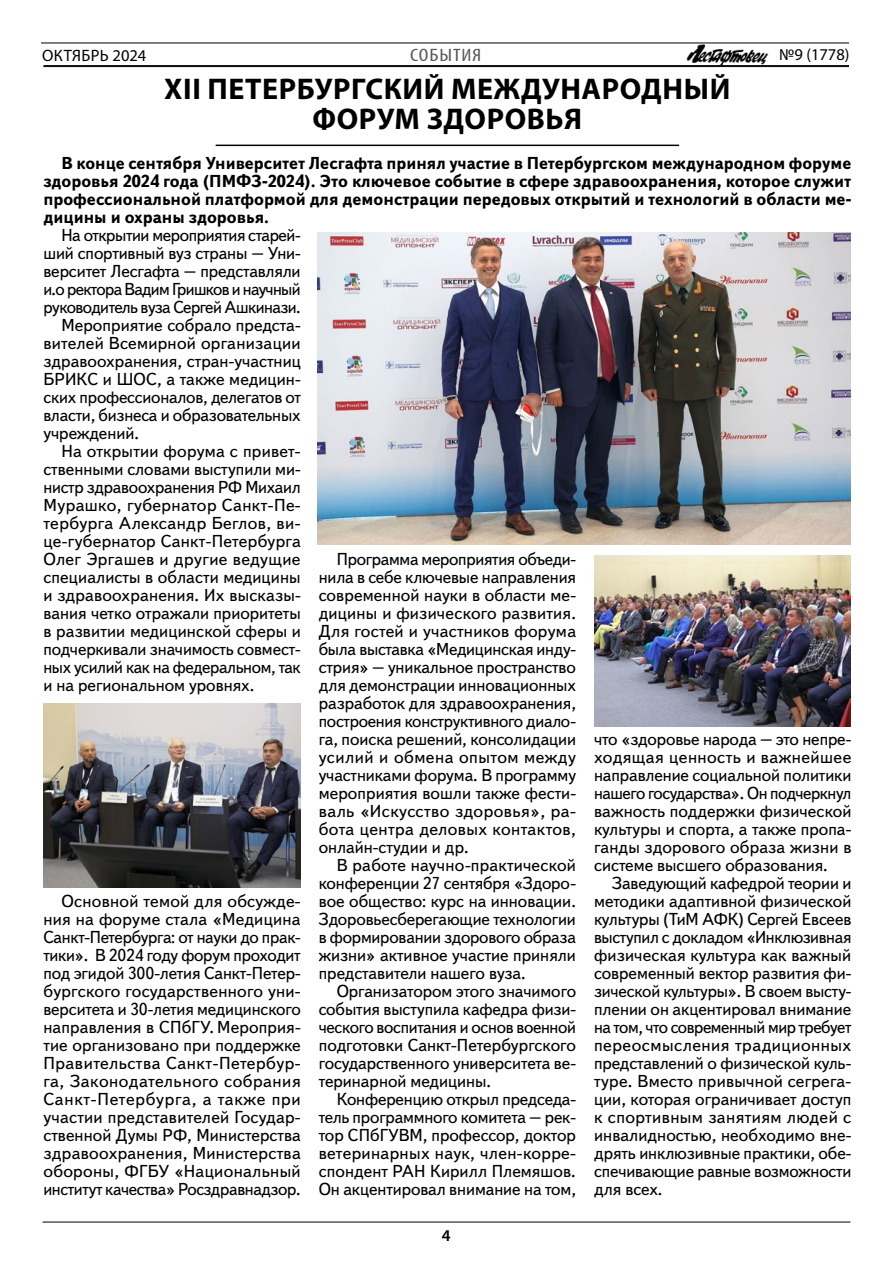
<style>
.page{position:relative;width:893px;height:1263px;background:#fff}
.page>*{position:absolute;margin:0;border:0;box-sizing:border-box;transform-origin:0 0}
.t1{font:700 30px/30px "Myriad Pro";letter-spacing:.02em;color:#000;text-align:center}
.t2{font:condensed 18px "Myriad Pro";letter-spacing:.045em;color:#58595b;scale:1.2 1}
.t3{font:17.25px/18px "Text";color:#000;text-align:justify}
.t4{font:700 17.25px/18px "Text";color:#000;text-align:justify}
.t5{font:17.25px "Text";letter-spacing:-.02em;color:#000}
.t6{font:17.25px "Text";letter-spacing:.025em;color:#000}
.t7{font:17.25px "Text";letter-spacing:-.03em;color:#000}
.t8{font:17.25px "Text";letter-spacing:-.035em;color:#000}
.t9{font:17.25px "Text";letter-spacing:.02em;color:#000}
.t10{font:16.5px "Myriad Pro";letter-spacing:.01em;color:#000}
.t11{font:600 16.5px "Myriad Pro";color:#000}
</style>
<div class="page">
<img style="left:687px;top:44px;width:81px;height:21px">
<hr style="left:43px;top:65px;width:806px;height:1px;background:#000">
<hr style="left:43px;top:66px;width:806px;height:1px;background:#000">
<hr style="left:41px;top:43px;width:808px;height:1px;background:#000">
<hr style="left:43px;top:1222px;width:807px;height:1px;background:#000">
<hr style="left:216px;top:145px;width:463px;height:1px;background:#000">
<img style="left:318px;top:233px;width:532px;height:311px">
<img style="left:43px;top:704px;width:258px;height:183px">
<img style="left:594px;top:556px;width:256px;height:170px">
<p class="t2" style="left:410px;top:44px;width:61px">СОБЫТИЯ</p>
<p class="t10" style="left:42px;top:45px;width:106px">ОКТЯБРЬ 2024</p>
<p class="t10" style="left:779px;top:44px;width:72px">№9 (1778)</p>
<h1 class="t1" style="left:164px;top:73px;width:568px">XII ПЕТЕРБУРГСКИЙ МЕЖДУНАРОДНЫЙ<br>ФОРУМ ЗДОРОВЬЯ</h1>
<p class="t4" style="left:43px;top:155px;width:809px;text-indent:18px">В конце сентября Университет Лесгафта принял участие в Петербургском международном форуме здоровья 2024 года (ПМФЗ-2024). Это ключевое событие в сфере здравоохранения, которое служит профессиональной платформой для демонстрации передовых открытий и технологий в области ме&shy;дицины и охраны здоровья.</p>
<p class="t5" style="left:61px;top:225px;width:241px">На открытии мероприятия старей-</p>
<p class="t3" style="left:43px;top:245px;width:259px">ший спортивный вуз страны – Уни-</p>
<p class="t3" style="left:43px;top:263px;width:259px">верситет Лесгафта – представляли</p>
<p class="t8" style="left:43px;top:279px;width:259px">и.о ректора Вадим Гришков и научный</p>
<p class="t7" style="left:43px;top:297px;width:259px">руководитель вуза Сергей Ашкинази.</p>
<p class="t3" style="left:61px;top:317px;width:241px">Мероприятие собрало предста-</p>
<p class="t3" style="left:43px;top:335px;width:259px">вителей Всемирной организации</p>
<p class="t3" style="left:43px;top:353px;width:259px">здравоохранения, стран-участниц</p>
<p class="t3" style="left:43px;top:371px;width:259px">БРИКС и ШОС, а также медицин-</p>
<p class="t3" style="left:43px;top:389px;width:259px">ских профессионалов, делегатов от</p>
<p class="t3" style="left:43px;top:407px;width:259px">власти, бизнеса и образовательных</p>
<p class="t3" style="left:43px;top:425px;width:97px">учреждений.</p>
<p class="t3" style="left:61px;top:443px;width:241px">На открытии форума с привет-</p>
<p class="t3" style="left:43px;top:461px;width:259px">ственными словами выступили ми-</p>
<p class="t3" style="left:43px;top:479px;width:259px">нистр здравоохранения РФ Михаил</p>
<p class="t6" style="left:43px;top:495px;width:259px">Мурашко, губернатор Санкт-Пе-</p>
<p class="t6" style="left:43px;top:513px;width:259px">тербурга Александр Беглов, ви-</p>
<p class="t3" style="left:43px;top:533px;width:259px">це-губернатор Санкт-Петербурга</p>
<p class="t9" style="left:43px;top:549px;width:259px">Олег Эргашев и другие ведущие</p>
<p class="t3" style="left:43px;top:569px;width:259px">специалисты в области медицины</p>
<p class="t3" style="left:43px;top:587px;width:259px">и здравоохранения. Их высказы-</p>
<p class="t3" style="left:43px;top:605px;width:259px">вания четко отражали приоритеты</p>
<p class="t3" style="left:43px;top:623px;width:259px">в развитии медицинской сферы и</p>
<p class="t3" style="left:43px;top:641px;width:259px">подчеркивали значимость совмест-</p>
<p class="t5" style="left:43px;top:657px;width:259px">ных усилий как на федеральном, так</p>
<p class="t3" style="left:43px;top:677px;width:213px">и на региональном уровнях.</p>
<p class="t3" style="left:319px;top:551px;width:259px;text-indent:18px">Программа мероприятия объеди&shy;нила в себе ключевые направления современной науки в области ме&shy;дицины и физического развития.<br>Для гостей и участников форума была выставка «Медицинская инду&shy;стрия» – уникальное пространство для демонстрации инновационных разработок для здравоохранения, построения конструктивного диало&shy;га, поиска решений, консолидации усилий и обмена опытом между участниками форума. В программу мероприятия вошли также фести&shy;валь «Искусство здоровья», ра&shy;бота центра деловых контактов, онлайн-студии и др.</p>
<p class="t3" style="left:319px;top:857px;width:259px;text-indent:18px">В работе научно-практической конференции 27 сентября «Здоро&shy;вое общество: курс на инновации.<br>Здоровьесберегающие технологии в формировании здорового образа жизни» активное участие приняли представители нашего вуза.</p>
<p class="t3" style="left:319px;top:983px;width:259px;text-indent:18px">Организатором этого значимого события выступила кафедра физи&shy;ческого воспитания и основ военной подготовки Санкт-Петербургского государственного университета ве&shy;теринарной медицины.</p>
<p class="t3" style="left:319px;top:1091px;width:259px;text-indent:18px">Конференцию открыл председа&shy;тель программного комитета – рек&shy;тор СПбГУВМ, профессор, доктор ветеринарных наук, член-корре&shy;спондент РАН Кирилл Племяшов.<br>Он акцентировал внимание на том,</p>
<p class="t3" style="left:594px;top:731px;width:259px">что «здоровье народа – это непре&shy;ходящая ценность и важнейшее направление социальной политики нашего государства». Он подчеркнул важность поддержки физической культуры и спорта, а также пропа&shy;ганды здорового образа жизни в системе высшего образования.</p>
<p class="t3" style="left:594px;top:875px;width:259px;text-indent:18px">Заведующий кафедрой теории и методики адаптивной физической культуры (ТиМ АФК) Сергей Евсеев выступил с докладом «Инклюзивная физическая культура как важный современный вектор развития фи&shy;зической культуры». В своем высту&shy;плении он акцентировал внимание на том, что современный мир требует переосмысления традиционных представлений о физической куль&shy;туре. Вместо привычной сегрега&shy;ции, которая ограничивает доступ к спортивным занятиям людей с инвалидностью, необходимо вне&shy;дрять инклюзивные практики, обе&shy;спечивающие равные возможности для всех.</p>
<p class="t3" style="left:43px;top:893px;width:259px;text-indent:18px">Основной темой для обсужде&shy;ния на форуме стала «Медицина Санкт-Петербурга: от науки до прак&shy;тики». В 2024 году форум проходит под эгидой 300-летия Санкт-Петер&shy;бургского государственного уни&shy;верситета и 30-летия медицинского направления в СПбГУ. Мероприя&shy;тие организовано при поддержке Правительства Санкт-Петербур&shy;га, Законодательного собрания Санкт-Петербурга, а также при участии представителей Государ&shy;ственной Думы РФ, Министерства здравоохранения, Министерства обороны, ФГБУ «Национальный институт качества» Росздравнадзор.</p>
<p class="t11" style="left:442px;top:1225px;width:10px">4</p>
</div>
